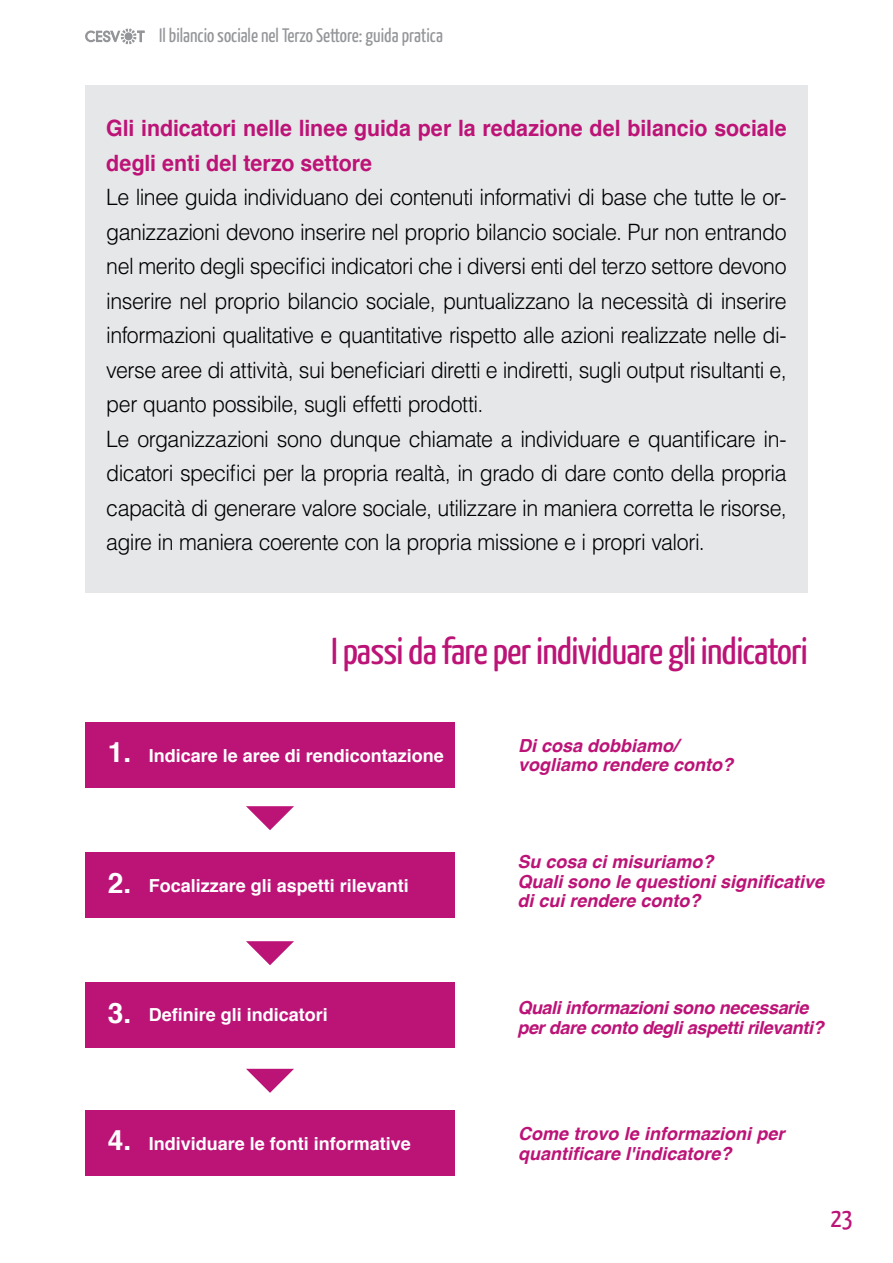
<style>
.page{position:relative;width:893px;height:1263px;background:#fff}
.page>*{position:absolute;margin:0;border:0;box-sizing:border-box;transform-origin:0 0}
.PARAGRAFI_senza_n{font:37.5px "Yanone Kaffeesatz";letter-spacing:-.02em;color:#bc1377;scale:1.07 1}
.t1{font:700 28.2px "Helvetica";color:#fff}
.t2{font:27px "Yanone Kaffeesatz";color:#bc1377}
.CONTENUTO{font:300 22.5px/34.5px "Helvetica";letter-spacing:-.025em;color:#000001;text-align:justify;scale:.95 1}
.CONTENUTO-2{font:700 22.5px/34.5px "Helvetica";color:#bc1377;scale:.95 1}
.t3{font:19.5px "Yanone Kaffeesatz";color:#939598}
.contenuto_bianco{font:italic 700 18px/19.5px "Helvetica";color:#bc1377}
.contenuto_bianco-2{font:700 18px "Helvetica";color:#fff}
.contenuto_bianco-3{font:italic 700 18px/19.5px "Helvetica";letter-spacing:-.02em;color:#bc1377}
</style>
<div class="page">
<svg style="left:85px;top:29px;width:60px;height:15px"></svg>
<div style="left:85px;top:85px;width:723px;height:507px;background:#e6e7e9"></div>
<div style="left:85px;top:722px;width:370px;height:65px;background:#bc1377"></div>
<div style="left:85px;top:852px;width:370px;height:65px;background:#bc1377"></div>
<div style="left:85px;top:982px;width:370px;height:65px;background:#bc1377"></div>
<div style="left:85px;top:1111px;width:370px;height:65px;background:#bc1377"></div>
<svg style="left:246px;top:806px;width:48px;height:24px"></svg>
<svg style="left:246px;top:941px;width:48px;height:24px"></svg>
<svg style="left:246px;top:1069px;width:48px;height:24px"></svg>
<p class="t3" style="left:159px;top:24px;width:285px">Il bilancio sociale nel Terzo Settore: guida pratica</p>
<p class="CONTENUTO-2" style="left:106px;top:112px;width:718px">Gli indicatori nelle linee guida per la redazione del bilancio sociale degli enti del terzo settore</p>
<p class="CONTENUTO" style="left:106px;top:180px;width:718px">Le linee guida individuano dei contenuti informativi di base che tutte le or&shy;ganizzazioni devono inserire nel proprio bilancio sociale. Pur non entrando nel merito degli specifici indicatori che i diversi enti del terzo settore devono inserire nel proprio bilancio sociale, puntualizzano la necessità di inserire informazioni qualitative e quantitative rispetto alle azioni realizzate nelle di&shy;verse aree di attività, sui beneficiari diretti e indiretti, sugli output risultanti e, per quanto possibile, sugli effetti prodotti.</p>
<p class="CONTENUTO" style="left:106px;top:421px;width:718px">Le organizzazioni sono dunque chiamate a individuare e quantificare in&shy;dicatori specifici per la propria realtà, in grado di dare conto della propria capacità di generare valore sociale, utilizzare in maniera corretta le risorse, agire in maniera coerente con la propria missione e i propri valori.</p>
<p class="PARAGRAFI_senza_n" style="left:331px;top:628px;width:447px">I passi da fare per individuare gli indicatori</p>
<p class="t1" style="left:108px;top:729px;width:25px">1.</p>
<p class="contenuto_bianco-2" style="left:149px;top:741px;width:297px">Indicare le aree di rendicontazione</p>
<p class="contenuto_bianco" style="left:518px;top:736px;width:162px">Di cosa dobbiamo/</p>
<p class="contenuto_bianco" style="left:518px;top:755px;width:217px">vogliamo rendere conto?</p>
<p class="t1" style="left:108px;top:860px;width:25px">2.</p>
<p class="contenuto_bianco-2" style="left:149px;top:871px;width:262px">Focalizzare gli aspetti rilevanti</p>
<p class="contenuto_bianco" style="left:517px;top:852px;width:198px">Su cosa ci misuriamo?</p>
<p class="contenuto_bianco" style="left:517px;top:871px;width:308px">Quali sono le questioni significative di cui rendere conto?</p>
<p class="t1" style="left:108px;top:990px;width:25px">3.</p>
<p class="contenuto_bianco-2" style="left:149px;top:1000px;width:181px">Definire gli indicatori</p>
<p class="t1" style="left:108px;top:1117px;width:25px">4.</p>
<p class="contenuto_bianco-2" style="left:149px;top:1129px;width:264px">Individuare le fonti informative</p>
<p class="contenuto_bianco-3" style="left:517px;top:998px;width:308px">Quali informazioni sono necessarie per dare conto degli aspetti rilevanti?</p>
<p class="contenuto_bianco" style="left:518px;top:1124px;width:268px">Come trovo le informazioni per quantificare l'indicatore?</p>
<p class="t2" style="left:831px;top:1201px;width:23px">23</p>
</div>
